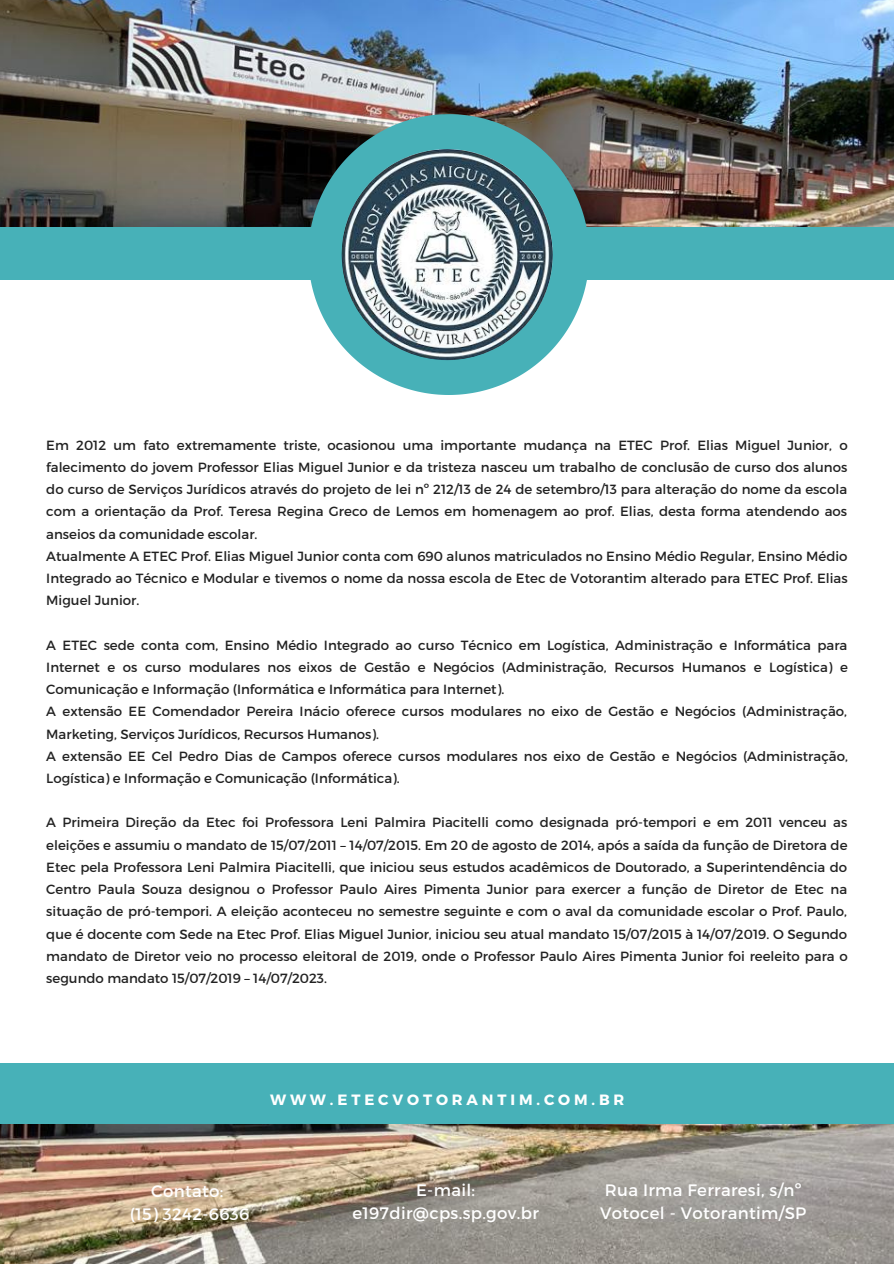
<style>
.page{position:relative;width:894px;height:1264px;background:#fff}
.page>*{position:absolute;margin:0;border:0;box-sizing:border-box;transform-origin:0 0}
.t1{font:16.5px "Montserrat";letter-spacing:.02em;color:#fff}
.t2{font:700 14.85px "Montserrat";letter-spacing:.26em;color:#fff}
.t3{font:13.35px/22.2px "Montserrat";color:#222;text-align:justify}
</style>
<div class="page">
<img style="left:0;top:0;width:893px;height:227px">
<img style="left:0;top:1123px;width:893px;height:140px">
<div style="left:0;top:1063px;width:893px;height:60px;background:#47b1b8"></div>
<div style="left:0;top:227px;width:893px;height:52px;background:#47b1b8"></div>
<svg style="left:308px;top:114px;width:281px;height:281px;fill:#47b1b8"></svg>
<img style="left:341px;top:149px;width:211px;height:211px;border-radius:50%">
<p class="t3" style="left:46px;top:433px;width:802px">Em 2012 um fato extremamente triste, ocasionou uma importante mudança na ETEC Prof. Elias Miguel Junior, o falecimento do jovem Professor Elias Miguel Junior e da tristeza nasceu um trabalho de conclusão de curso dos alunos do curso de Serviços Jurídicos através do projeto de lei nº 212/13 de 24 de setembro/13 para alteração do nome da escola com a orientação da Prof. Teresa Regina Greco de Lemos em homenagem ao prof. Elias, desta forma atendendo aos anseios da comunidade escolar.</p>
<p class="t3" style="left:46px;top:544px;width:802px">Atualmente A ETEC Prof. Elias Miguel Junior conta com 690 alunos matriculados no Ensino Médio Regular, Ensino Médio Integrado ao Técnico e Modular e tivemos o nome da nossa escola de Etec de Votorantim alterado para ETEC Prof. Elias Miguel Junior.</p>
<p class="t3" style="left:46px;top:633px;width:802px">A ETEC sede conta com, Ensino Médio Integrado ao curso Técnico em Logística, Administração e Informática para Internet e os curso modulares nos eixos de Gestão e Negócios (Administração, Recursos Humanos e Logística) e Comunicação e Informação (Informática e Informática para Internet).</p>
<p class="t3" style="left:46px;top:699px;width:802px">A extensão EE Comendador Pereira Inácio oferece cursos modulares no eixo de Gestão e Negócios (Administração,<br>Marketing, Serviços Jurídicos, Recursos Humanos).</p>
<p class="t3" style="left:46px;top:744px;width:802px">A extensão EE Cel Pedro Dias de Campos oferece cursos modulares nos eixo de Gestão e Negócios (Administração,<br>Logística) e Informação e Comunicação (Informática).</p>
<p class="t3" style="left:46px;top:811px;width:802px">A Primeira Direção da Etec foi Professora Leni Palmira Piacitelli como designada pró-tempori e em 2011 venceu as eleições e assumiu o mandato de 15/07/2011 – 14/07/2015. Em 20 de agosto de 2014, após a saída da função de Diretora de Etec pela Professora Leni Palmira Piacitelli, que iniciou seus estudos acadêmicos de Doutorado, a Superintendência do Centro Paula Souza designou o Professor Paulo Aires Pimenta Junior para exercer a função de Diretor de Etec na situação de pró-tempori. A eleição aconteceu no semestre seguinte e com o aval da comunidade escolar o Prof. Paulo, que é docente com Sede na Etec Prof. Elias Miguel Junior, iniciou seu atual mandato 15/07/2015 à 14/07/2019. O Segundo mandato de Diretor veio no processo eleitoral de 2019, onde o Professor Paulo Aires Pimenta Junior foi reeleito para o segundo mandato 15/07/2019 – 14/07/2023.</p>
<p class="t2" style="left:270px;top:1089px;width:356px">WWW.ETECVOTORANTIM.COM.BR</p>
<p class="t1" style="left:151px;top:1180px;width:74px">Contato:</p>
<p class="t1" style="left:130px;top:1202px;width:121px">(15) 3242-6636</p>
<p class="t1" style="left:416px;top:1179px;width:60px">E-mail:</p>
<p class="t1" style="left:352px;top:1201px;width:188px">e197dir@cps.sp.gov.br</p>
<p class="t1" style="left:604px;top:1179px;width:198px">Rua Irma Ferraresi, s/nº</p>
<p class="t1" style="left:600px;top:1201px;width:208px">Votocel - Votorantim/SP</p>
</div>
